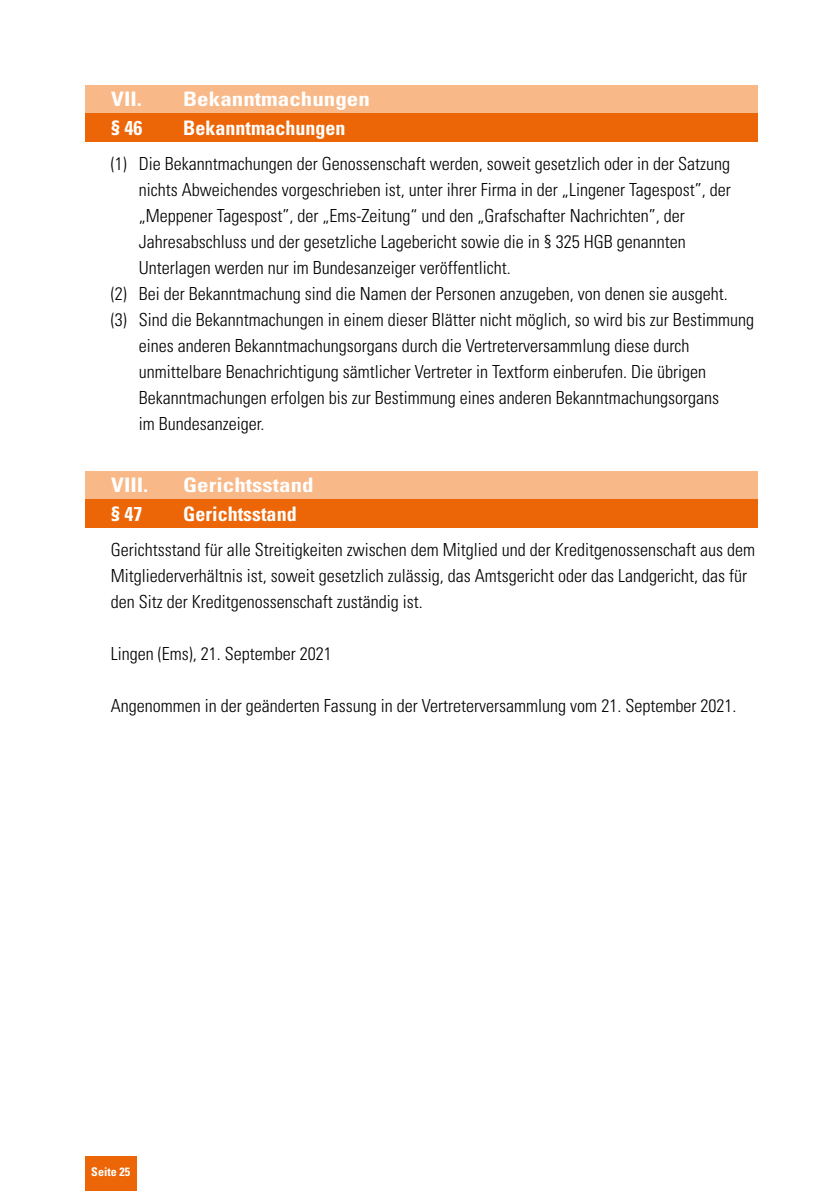
<style>
.page{position:relative;width:840px;height:1191px;background:#fff}
.page>*{position:absolute;margin:0;border:0;box-sizing:border-box;transform-origin:0 0}
.t1{font:700 condensed 20px "Univers";color:#fff;scale:1.15 1}
.t2{font:700 condensed 20px "Univers";color:#fff}
.t3{font:300 condensed 18px/26px "Univers";color:#000}
.t4{font:700 condensed 12px "Univers";color:#fff}
</style>
<div class="page">
<div style="left:85px;top:85px;width:672px;height:28px;background:#f8b887"></div>
<div style="left:85px;top:113px;width:672px;height:29px;background:#ec6608"></div>
<div style="left:85px;top:471px;width:672px;height:28px;background:#f8b887"></div>
<div style="left:85px;top:499px;width:672px;height:29px;background:#ec6608"></div>
<div style="left:85px;top:1157px;width:51px;height:34px;background:#ec6608"></div>
<p class="t1" style="left:111px;top:87px;width:28px">VII.</p>
<p class="t1" style="left:183px;top:87px;width:164px">Bekanntmachungen</p>
<p class="t2" style="left:111px;top:115px;width:33px">§ 46</p>
<p class="t2" style="left:183px;top:115px;width:164px">Bekanntmachungen</p>
<p class="t3" style="left:111px;top:151px;width:620px">(1) Die Bekanntmachungen der Genossenschaft werden, soweit gesetzlich oder in der Satzung</p>
<p class="t3" style="left:139px;top:177px;width:593px">nichts Abweichendes vorgeschrieben ist, unter ihrer Firma in der „Lingener Tagespost”, der</p>
<p class="t3" style="left:139px;top:203px;width:547px">„Meppener Tagespost”, der „Ems-Zeitung“ und den „Grafschafter Nachrichten”, der</p>
<p class="t3" style="left:139px;top:229px;width:548px">Jahresabschluss und der gesetzliche Lagebericht sowie die in § 325 HGB genannten</p>
<p class="t3" style="left:139px;top:255px;width:373px">Unterlagen werden nur im Bundesanzeiger veröffentlicht.</p>
<p class="t3" style="left:111px;top:281px;width:618px">(2) Bei der Bekanntmachung sind die Namen der Personen anzugeben, von denen sie ausgeht.</p>
<p class="t3" style="left:111px;top:307px;width:644px">(3) Sind die Bekanntmachungen in einem dieser Blätter nicht möglich, so wird bis zur Bestimmung</p>
<p class="t3" style="left:139px;top:333px;width:552px">eines anderen Bekanntmachungsorgans durch die Vertreterversammlung diese durch</p>
<p class="t3" style="left:139px;top:359px;width:568px">unmittelbare Benachrichtigung sämtlicher Vertreter in Textform einberufen. Die übrigen</p>
<p class="t3" style="left:139px;top:385px;width:581px">Bekanntmachungen erfolgen bis zur Bestimmung eines anderen Bekanntmachungsorgans</p>
<p class="t3" style="left:139px;top:411px;width:127px">im Bundesanzeiger.</p>
<p class="t1" style="left:111px;top:473px;width:34px">VIII.</p>
<p class="t1" style="left:183px;top:473px;width:115px">Gerichtsstand</p>
<p class="t2" style="left:111px;top:501px;width:33px">§ 47</p>
<p class="t2" style="left:183px;top:501px;width:115px">Gerichtsstand</p>
<p class="t3" style="left:111px;top:537px;width:645px">Gerichtsstand für alle Streitigkeiten zwischen dem Mitglied und der Kreditgenossenschaft aus dem<br>Mitgliederverhältnis ist, soweit gesetzlich zulässig, das Amtsgericht oder das Landgericht, das für den Sitz der Kreditgenossenschaft zuständig ist.</p>
<p class="t3" style="left:111px;top:641px;width:222px">Lingen (Ems), 21. September 2021</p>
<p class="t3" style="left:111px;top:693px;width:627px">Angenommen in der geänderten Fassung in der Vertreterversammlung vom 21. September 2021.</p>
<p class="t4" style="left:91px;top:1164px;width:40px">Seite 25</p>
</div>
